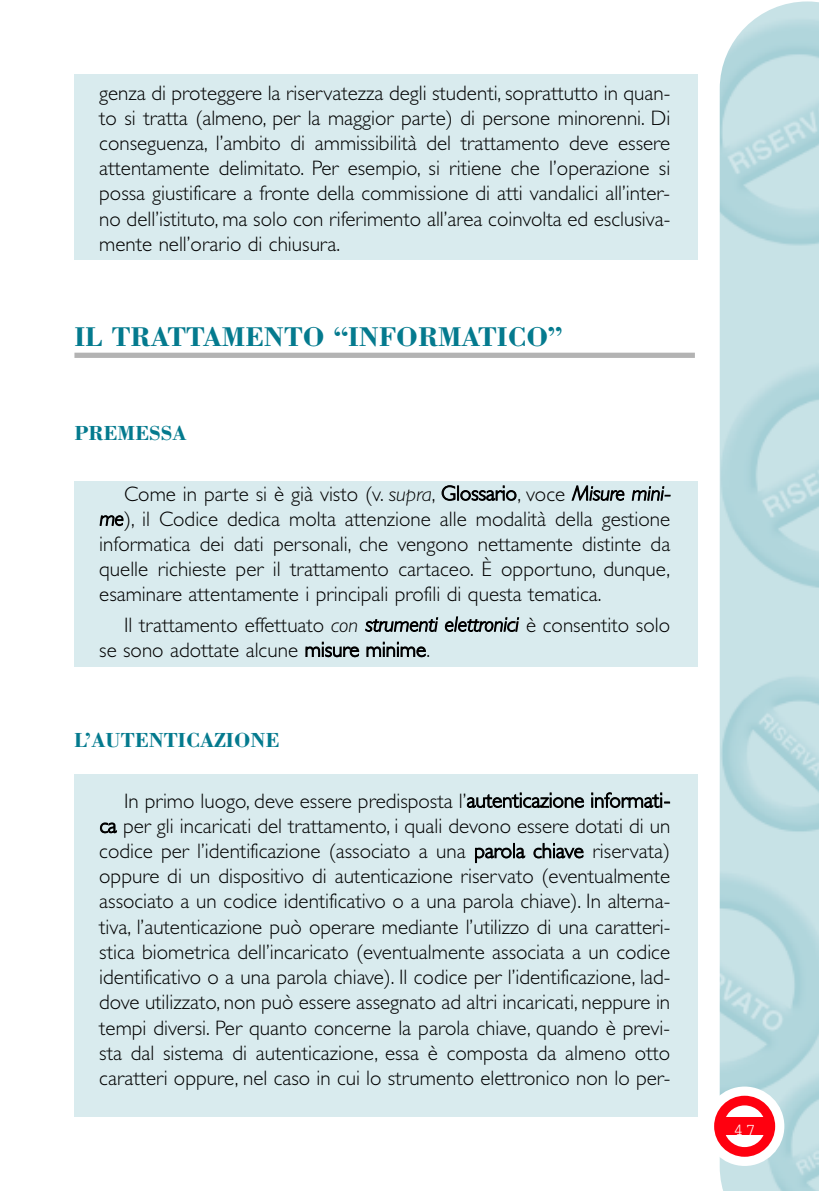
<style>
.page{position:relative;width:819px;height:1191px;background:#fff}
.page>*{position:absolute;margin:0;border:0;box-sizing:border-box;transform-origin:0 0}
.t1{font:700 28px "Bodoni";color:#047a8e}
.t2{font:300 21px/25.2px "Gill Sans";color:#000;text-align:justify}
.t3{font:700 21px "Bodoni";color:#047a8e}
.t4{font:16.62px "Courier";color:#fff}
.s1{font-style:italic}
</style>
<div class="page">
<div style="left:74px;top:74px;width:624px;height:186px;background:#d9ebee"></div>
<div style="left:74px;top:481px;width:624px;height:185px;background:#d9ebee"></div>
<div style="left:74px;top:774px;width:624px;height:342px;background:#d9ebee"></div>
<div style="left:74px;top:353px;width:620px;height:5px;background:#b3b3b3"></div>
<img style="left:719px;top:1px;width:100px;height:1190px">
<div style="left:705px;top:1086px;width:79px;height:80px;background:#fff;border-radius:50%"></div>
<div style="left:714px;top:1095px;width:61px;height:61px;background:#ff000f;border-radius:50%"></div>
<div style="left:723px;top:1105px;width:42px;height:42px;background:#fff;border-radius:50%"></div>
<div style="left:721px;top:1117px;width:47px;height:18px;background:#ff000f"></div>
<p class="t2" style="left:99px;top:82px;width:572px">genza di proteggere la riservatezza degli studenti, soprattutto in quan&shy;to si tratta (almeno, per la maggior parte) di persone minorenni. Di conseguenza, l’ambito di ammissibilità del trattamento deve essere attentamente delimitato. Per esempio, si ritiene che l’operazione si possa giustificare a fronte della commissione di atti vandalici all’inter&shy;no dell’istituto, ma solo con riferimento all’area coinvolta ed esclusiva&shy;mente nell’orario di chiusura.</p>
<h1 class="t1" style="left:74px;top:320px;width:489px">IL TRATTAMENTO “INFORMATICO”</h1>
<p class="t3" style="left:74px;top:421px;width:114px">PREMESSA</p>
<p class="t2" style="left:99px;top:483px;width:572px;text-indent:25px">Come in parte si è già visto (v. <span class="s1">supra</span>, Glossario, voce <span class="s1">Misure mini&shy;me</span>), il Codice dedica molta attenzione alle modalità della gestione informatica dei dati personali, che vengono nettamente distinte da quelle richieste per il trattamento cartaceo. È opportuno, dunque, esaminare attentamente i principali profili di questa tematica.</p>
<p class="t2" style="left:99px;top:614px;width:572px;text-indent:25px">Il trattamento effettuato <span class="s1">con strumenti elettronici</span> è consentito solo se sono adottate alcune misure minime.</p>
<p class="t3" style="left:74px;top:728px;width:207px">L’AUTENTICAZIONE</p>
<p class="t2" style="left:99px;top:790px;width:572px;text-indent:25px">In primo luogo, deve essere predisposta l’autenticazione informati&shy;ca per gli incaricati del trattamento, i quali devono essere dotati di un codice per l’identificazione (associato a una parola chiave riservata) oppure di un dispositivo di autenticazione riservato (eventualmente associato a un codice identificativo o a una parola chiave). In alterna&shy;tiva, l’autenticazione può operare mediante l’utilizzo di una caratteri&shy;stica biometrica dell’incaricato (eventualmente associata a un codice identificativo o a una parola chiave). Il codice per l’identificazione, lad&shy;dove utilizzato, non può essere assegnato ad altri incaricati, neppure in tempi diversi. Per quanto concerne la parola chiave, quando è previ&shy;sta dal sistema di autenticazione, essa è composta da almeno otto caratteri oppure, nel caso in cui lo strumento elettronico non lo per-</p>
<p class="t4" style="left:733px;top:1124px;width:24px">47</p>
</div>
